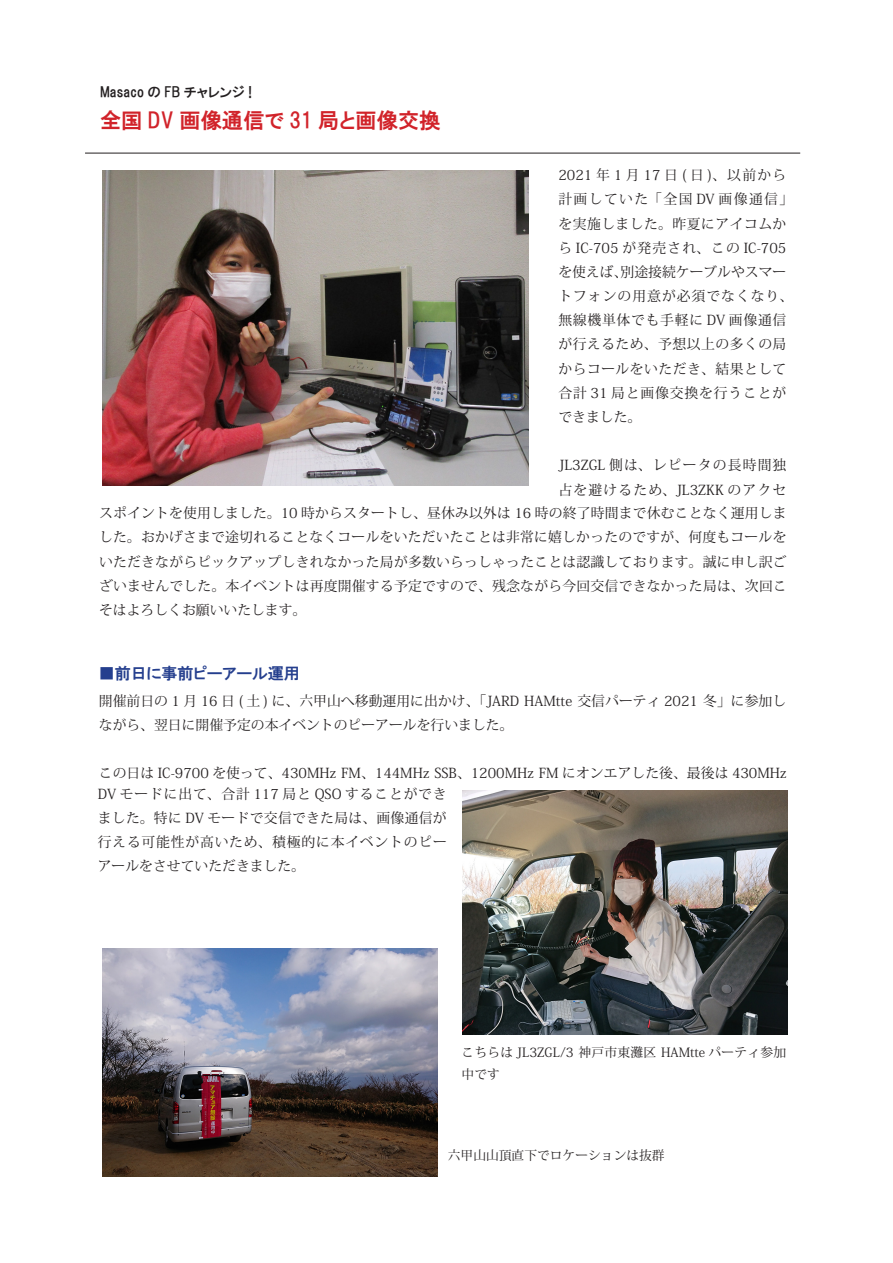
<style>
.page{position:relative;width:893px;height:1263px;background:#fff}
.page>*{position:absolute;margin:0;border:0;box-sizing:border-box;transform-origin:0 0}
.t1{font:21.3px "HGP Gothic E";color:#d1232a}
.t2{font:15.9px "HGP Gothic E";color:#253f8e}
.t3{font:13.8px/24.2px "Koz Min Pr 6 N";letter-spacing:.005em;color:#231f20;text-align:justify}
.t4{font:13.8px/24.2px "Koz Min Pr 6 N";letter-spacing:.055em;color:#231f20}
.t5{font:13.8px/24.2px "Koz Min Pr 6 N";letter-spacing:.085em;color:#231f20}
.t6{font:13.8px "Koz Min Pr 6 N";letter-spacing:.1em;color:#231f20}
.t7{font:13.8px "Koz Min Pr 6 N";letter-spacing:.035em;color:#231f20}
.t8{font:13.8px "HGP Gothic E";color:#231f20}
.t9{font:12.75px/22.4px "Koz Min Pr 6 N";letter-spacing:.02em;color:#231f20}
.t10{font:12.75px "Koz Min Pr 6 N";color:#231f20}
</style>
<div class="page">
<hr style="left:85px;top:153px;width:715px;height:1px;background:#231f20">
<img style="left:102px;top:170px;width:426px;height:316px">
<img style="left:463px;top:791px;width:324px;height:243px">
<img style="left:102px;top:949px;width:335px;height:228px">
<p class="t8" style="left:100px;top:85px;width:153px">Masaco の FB チャレンジ !</p>
<p class="t1" style="left:100px;top:109px;width:342px">全国 DV 画像通信で 31 局と画像交換</p>
<p class="t3" style="left:558px;top:163px;width:229px">2021 年 1 月 17 日 日( )、以前から</p>
<p class="t6" style="left:558px;top:191px;width:236px">計画していた「全国 DV 画像通信「</p>
<p class="t7" style="left:558px;top:216px;width:230px">を実施しました。昨夏にアイコムか</p>
<p class="t3" style="left:558px;top:236px;width:230px">ら IC-705 が発売され、この IC-705</p>
<p class="t3" style="left:621px;top:260px;width:167px">別途接続ケーブルやスマー</p>
<p class="t4" style="left:558px;top:260px;width:236px">を使えば、<br>トフォンの用意が必須でなくなり、無線機単体でも手軽に DV 画像通信が行えるため、予想以上の多くの局からコールをいただき、結果として合計 31 局と画像交換を行うことができました。</p>
<p class="t5" style="left:558px;top:453px;width:230px">JL3ZGL 側は、レピータの長時間独占を避けるため、JL3ZKK のアクセ</p>
<p class="t3" style="left:99px;top:501px;width:689px">スポイントを使用しました。10 時からスタートし、昼休み以外は 16 時の終了時間まで休むことなく運用しました。おかげさまで途切れることなくコールをいただいたことは非常に嬉しかったのですが、何度もコールをいただきながらピックアップしきれなかった局が多数いらっしゃったことは認識しております。誠に申し訳ございませんでした。本イベントは再度開催する予定ですので、残念ながら今回交信できなかった局は、次回こそはよろしくお願いいたします。</p>
<p class="t2" style="left:99px;top:665px;width:203px">■前日に事前ピーアール運用</p>
<p class="t3" style="left:99px;top:689px;width:689px">開催前日の 1 月 16 日 土( に) 、六甲山へ移動運用に出かけ、「JARD HAMtte 交信パーティ 2021 冬」に参加しながら、翌日に開催予定の本イベントのピーアールを行いました。</p>
<p class="t3" style="left:99px;top:761px;width:689px">この日は IC-9700 を使って、430MHz FM、144MHz SSB、1200MHz FM にオンエアした後、最後は 430MHz</p>
<p class="t3" style="left:98px;top:782px;width:350px">DV モードに出て、合計 117 局と QSO することができました。特に DV モードで交信できた局は、画像通信が行える可能性が高いため、積極的に本イベントのピーアールをさせていただきました。</p>
<p class="t9" style="left:462px;top:1041px;width:326px">こちらは JL3ZGL/3 神戸市東灘区 HAMtte パーティ参加中です</p>
<p class="t10" style="left:448px;top:1148px;width:218px">六甲山山頂直下でロケーションは抜群</p>
</div>
